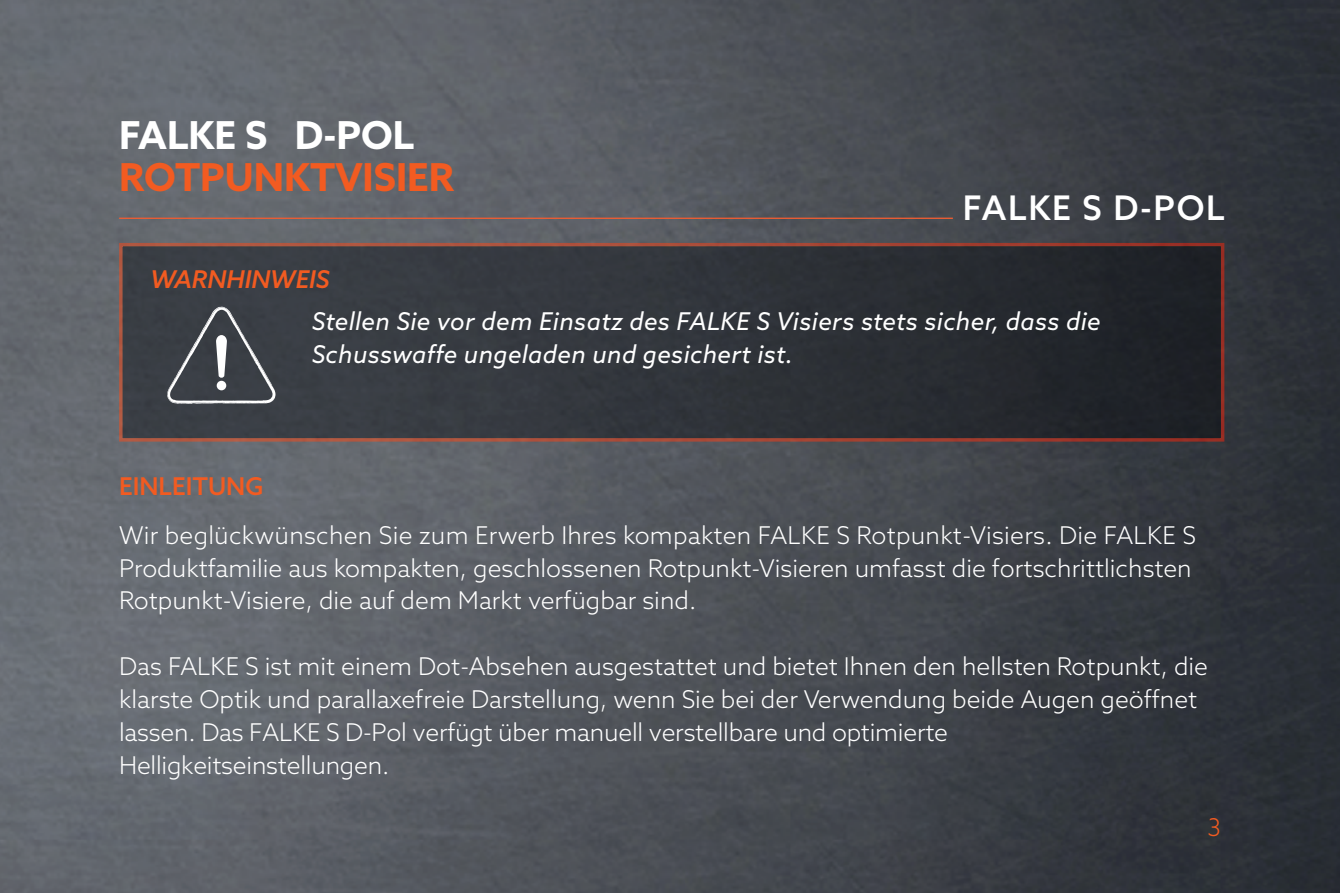
<style>
.page{position:relative;width:1340px;height:893px;background:#fff}
.page>*{position:absolute;margin:0;border:0;box-sizing:border-box;transform-origin:0 0}
.t1{font:700 38.5px "Azo Sans";color:#f25b21}
.t2{font:700 38.5px "Azo Sans";color:#fff}
.t3{font:500 33.95px "Azo Sans";letter-spacing:.05em;color:#fff}
.t4{font:300 24.5px/32.9px "Azo Sans";color:#fff}
.t5{font:italic 24.5px/32.9px "Azo Sans";letter-spacing:.015em;color:#fff}
.t6{font:italic 500 24.5px "Azo Sans";color:#f25b21}
.t7{font:300 24.5px "Azo Sans";color:#f25b21}
.s1{font-weight:500;color:#f25b21}
</style>
<div class="page">
<img style="left:0;top:0;width:1339px;height:893px">
<hr style="left:119px;top:218px;width:833px;height:1px;background:#ed5d33">
<div style="left:119px;top:243px;width:1105px;height:199px;background:linear-gradient(to right,#43454b,#222328)"></div>
<svg style="left:167px;top:307px;width:108px;height:97px;background:#52565c"></svg>
<p class="t2" style="left:119px;top:109px;width:296px">FALKE S D-POL</p>
<p class="t1" style="left:119px;top:151px;width:336px">ROTPUNKTVISIER</p>
<h2 class="t3" style="left:962px;top:185px;width:264px">FALKE S D-POL</h2>
<p class="t6" style="left:151px;top:263px;width:180px">WARNHINWEIS</p>
<p class="t5" style="left:312px;top:305px;width:790px">Stellen Sie vor dem Einsatz des FALKE S Visiers stets sicher, dass die<br>Schusswaffe ungeladen und gesichert ist.</p>
<p class="t4" style="left:119px;top:461px;width:1078px;line-height:49px"><span class="s1">EINLEITUNG<br></span>Wir beglückwünschen Sie zum Erwerb Ihres kompakten FALKE S Rotpunkt-Visiers. Die FALKE S</p>
<p class="t4" style="left:119px;top:551px;width:1074px">Produktfamilie aus kompakten, geschlossenen Rotpunkt-Visieren umfasst die fortschrittlichsten<br>Rotpunkt-Visiere, die auf dem Markt verfügbar sind.</p>
<p class="t4" style="left:119px;top:650px;width:1090px">Das FALKE S ist mit einem Dot-Absehen ausgestattet und bietet Ihnen den hellsten Rotpunkt, die klarste Optik und parallaxefreie Darstellung, wenn Sie bei der Verwendung beide Augen geöffnet lassen. Das FALKE S D-Pol verfügt über manuell verstellbare und optimierte Helligkeitseinstellungen.</p>
<p class="t7" style="left:1207px;top:811px;width:15px">3</p>
</div>
